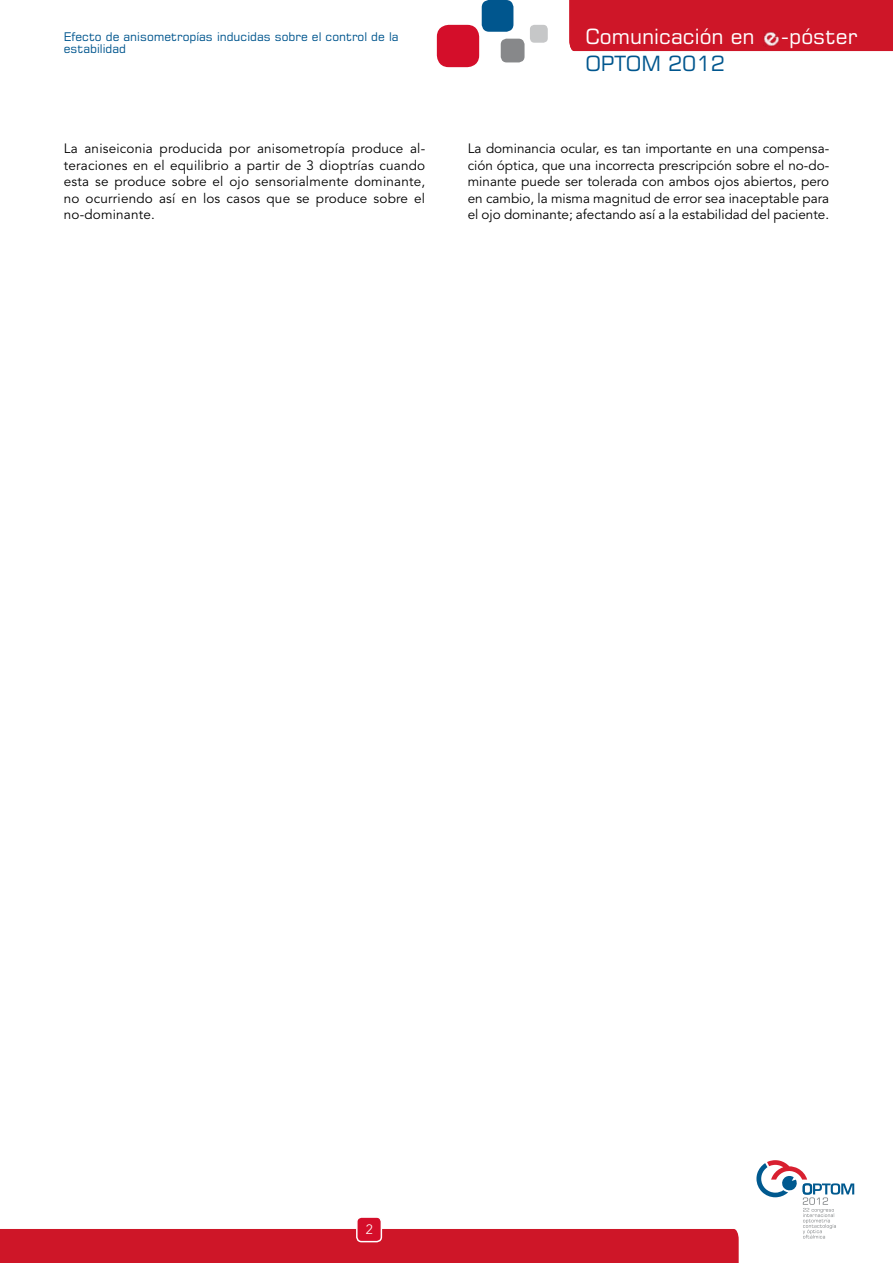
<style>
.page{position:relative;width:893px;height:1263px;background:#fff}
.page>*{position:absolute;margin:0;border:0;box-sizing:border-box;transform-origin:0 0}
.t1{font:21px "Square 721";color:#fff}
.t2{font:21px "Square 721";color:#00568e}
.t3{font:13.5px/16.5px "Avenir";color:#000;text-align:justify}
.t4{font:300 13.5px "Avenir";color:#fff}
.t5{font:12px/12px "Square 721";color:#00568e}
</style>
<div class="page">
<div style="left:437px;top:25px;width:42px;height:42px;background:#d40e2a;border-radius:12px"></div>
<div style="left:482px;top:0;width:31px;height:32px;background:#00568e;border-radius:7px"></div>
<div style="left:501px;top:39px;width:24px;height:23px;background:#87888a;border-radius:6px"></div>
<div style="left:530px;top:25px;width:18px;height:18px;background:#c6c7c8;border-radius:4px"></div>
<div style="left:569px;top:0;width:324px;height:51px;background:#ce1628"></div>
<svg style="left:756px;top:1160px;width:98px;height:78px"></svg>
<div style="left:0;top:1229px;width:739px;height:34px;background:#ce1628"></div>
<div style="left:357px;top:1217px;width:24px;height:24px;background:#d40e2a;border-radius:5px"></div>
<div style="left:356px;top:1216px;width:26px;height:26px;border:1px solid #fff;border-radius:5px"></div>
<img style="left:764px;top:30px;width:15px;height:16px">
<p class="t5" style="left:64px;top:30px;width:336px">Efecto de anisometropías inducidas sobre el control de la estabilidad</p>
<h1 class="t1" style="left:585px;top:23px;width:274px">Comunicación en -póster</h1>
<h1 class="t2" style="left:585px;top:50px;width:141px">OPTOM 2012</h1>
<p class="t3" style="left:64px;top:140px;width:363px">La aniseiconia producida por anisometropía produce al&shy;teraciones en el equilibrio a partir de 3 dioptrías cuando esta se produce sobre el ojo sensorialmente dominante, no ocurriendo así en los casos que se produce sobre el no-dominante.</p>
<p class="t3" style="left:468px;top:140px;width:363px">La dominancia ocular, es tan importante en una compensa&shy;ción óptica, que una incorrecta prescripción sobre el no-do&shy;minante puede ser tolerada con ambos ojos abiertos, pero en cambio, la misma magnitud de error sea inaceptable para el ojo dominante; afectando así a la estabilidad del paciente.</p>
<p class="t4" style="left:366px;top:1222px;width:9px">2</p>
</div>
